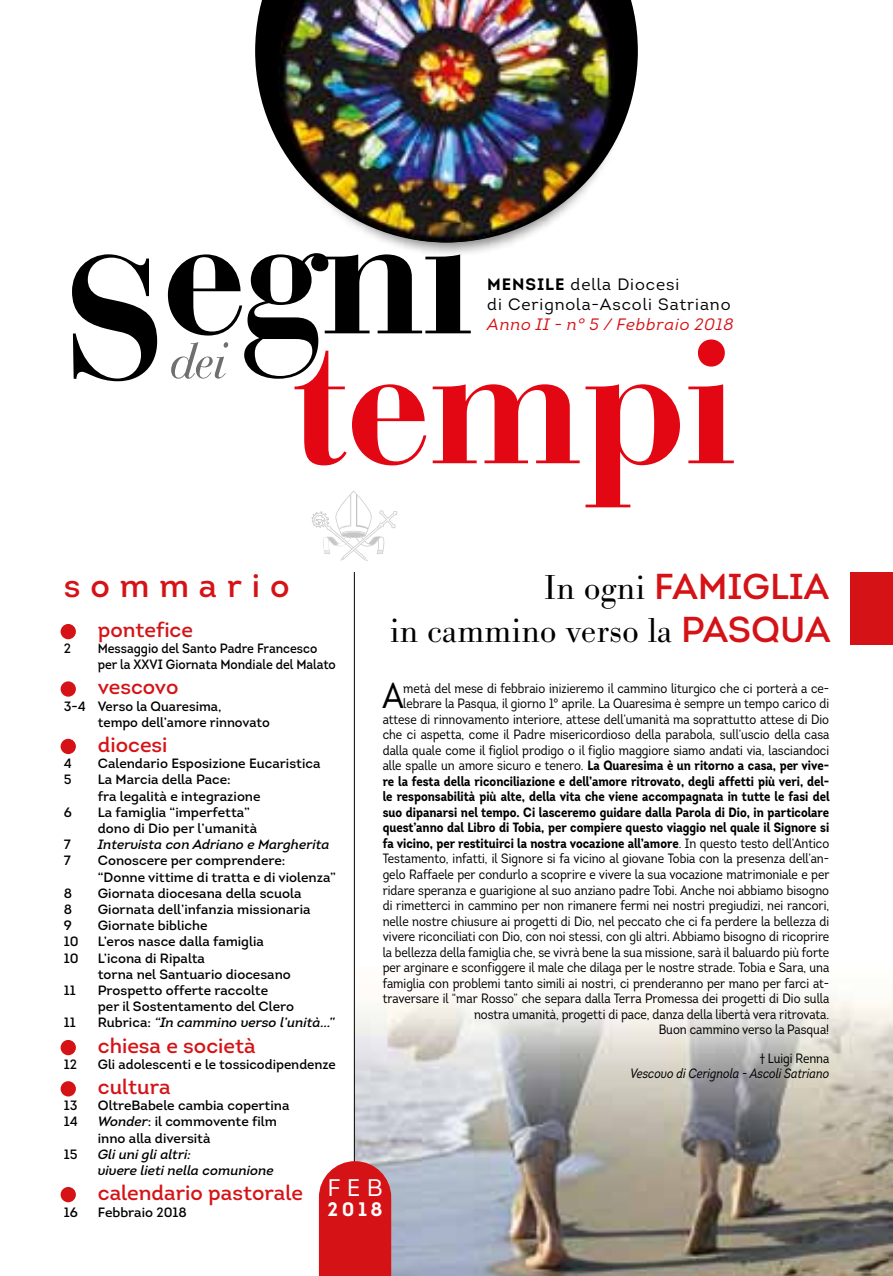
<style>
.page{position:relative;width:893px;height:1276px;background:#fff}
.page>*{position:absolute;margin:0;border:0;box-sizing:border-box;transform-origin:0 0}
.t1{font:300 36px "Bodoni Antiqua T";color:#000}
.t2{font:36px "Intro";color:#d51317}
.t3{font:35.7px "Intro Cond";color:#000}
.t4{font:33px "Intro";letter-spacing:.3em;color:#d51317}
.t5{font:24px "Intro";color:#fff}
.t6{font:21px "Intro";color:#d51317}
.t7{font:700 19.5px "Intro";color:#fff}
.t8{font:16.5px/19.8px "Intro";letter-spacing:.055em;color:#000}
.t9{font:italic 16.5px "Intro";letter-spacing:.05em;color:#d51317}
.t10{font:13.5px/15.5px "Intro Cond";color:#000;text-align:right}
.t11{font:13.5px/16.2px "Intro";color:#000}
.t12{font:italic 13.5px/16.2px "Intro";color:#000}
.t13{font:13.5px/16.2px "Intro";color:#000;scale:.91 1}
.t14{font:italic 13.5px "Intro Cond";color:#000}
.s1{font-weight:700}
.s2{font-family:"Bodoni Antiqua T";font-weight:300;color:#000}
.s3{font-family:"Intro";font-weight:400;color:#d51317}
.s4{font-style:normal}
.s5{font-style:italic}
</style>
<div class="page">
<img style="left:355px;top:994px;width:538px;height:282px">
<hr style="left:354px;top:572px;width:1px;height:704px;background:#000">
<svg style="left:319px;top:1161px;width:72px;height:115px;background:#d52125"></svg>
<svg style="left:255px;top:0;width:383px;height:125px;fill:#000"></svg>
<div style="left:270px;top:0;width:360px;height:258px;background:#000;opacity:.5"></div>
<img style="left:278px;top:0;width:337px;height:242px">
<svg style="left:72px;top:254px;width:85px;height:127px"></svg>
<svg style="left:168px;top:253px;width:512px;height:308px"></svg>
<svg style="left:688px;top:339px;width:46px;height:124px"></svg>
<div style="left:61px;top:624px;width:15px;height:15px;background:#d51317;border-radius:50%"></div>
<div style="left:61px;top:681px;width:15px;height:15px;background:#d51317;border-radius:50%"></div>
<div style="left:61px;top:739px;width:15px;height:15px;background:#d51317;border-radius:50%"></div>
<div style="left:61px;top:1040px;width:15px;height:15px;background:#d51317;border-radius:50%"></div>
<div style="left:61px;top:1081px;width:15px;height:15px;background:#d51317;border-radius:50%"></div>
<div style="left:61px;top:1187px;width:15px;height:15px;background:#d51317;border-radius:50%"></div>
<div style="left:850px;top:572px;width:43px;height:72px;background:#d51317"></div>
<p class="t8" style="left:487px;top:274px;width:245px"><span class="s1">MENSILE</span> della Diocesi<br>di Cerignola-Ascoli Satriano</p>
<p class="t9" style="left:487px;top:314px;width:248px">Anno II - n° 5 / Febbraio 2018</p>
<h1 class="t2" style="left:544px;top:564px;width:287px"><span class="s2">In ogni</span> FAMIGLIA</h1>
<h1 class="t1" style="left:390px;top:609px;width:442px">in cammino verso la <span class="s3">PASQUA</span></h1>
<h3 class="t4" style="left:64px;top:564px;width:227px">sommario</h3>
<h3 class="t6" style="left:98px;top:616px;width:97px">pontefice</h3>
<p class="t11" style="left:64px;top:640px;width:9px">2</p>
<p class="t13" style="left:98px;top:640px;width:263px">Messaggio del Santo Padre Francesco per la XXVI Giornata Mondiale del Malato</p>
<h3 class="t6" style="left:98px;top:674px;width:82px">vescovo</h3>
<p class="t11" style="left:98px;top:698px;width:174px;text-indent:-34px">3-4 Verso la Quaresima,<br>tempo dell’amore rinnovato</p>
<h3 class="t6" style="left:98px;top:731px;width:71px">diocesi</h3>
<p class="t11" style="left:64px;top:755px;width:10px">4</p>
<p class="t11" style="left:98px;top:755px;width:224px">Calendario Esposizione Eucaristica</p>
<p class="t11" style="left:64px;top:771px;width:9px">5</p>
<p class="t11" style="left:98px;top:771px;width:164px">La Marcia della Pace:<br>fra legalità e integrazione</p>
<p class="t11" style="left:64px;top:804px;width:10px">6</p>
<p class="t11" style="left:98px;top:804px;width:161px">La famiglia “imperfetta” dono di Dio per l’umanità</p>
<p class="t11" style="left:64px;top:836px;width:9px">7</p>
<p class="t12" style="left:98px;top:836px;width:233px">Intervista con Adriano e Margherita</p>
<p class="t11" style="left:64px;top:852px;width:9px">7</p>
<p class="t11" style="left:98px;top:852px;width:240px">Conoscere per comprendere: “Donne vittime di tratta e di violenza”</p>
<p class="t11" style="left:64px;top:885px;width:10px">8</p>
<p class="t11" style="left:98px;top:885px;width:205px">Giornata diocesana della scuola</p>
<p class="t11" style="left:64px;top:901px;width:10px">8</p>
<p class="t11" style="left:98px;top:901px;width:214px">Giornata dell’infanzia missionaria</p>
<p class="t11" style="left:64px;top:917px;width:10px">9</p>
<p class="t11" style="left:98px;top:917px;width:111px">Giornate bibliche</p>
<p class="t11" style="left:64px;top:933px;width:16px">10</p>
<p class="t11" style="left:98px;top:933px;width:168px">L’eros nasce dalla famiglia</p>
<p class="t11" style="left:64px;top:950px;width:16px">10</p>
<p class="t11" style="left:98px;top:950px;width:195px">L’icona di Ripalta<br>torna nel Santuario diocesano</p>
<p class="t11" style="left:64px;top:982px;width:14px">11</p>
<p class="t11" style="left:98px;top:982px;width:198px">Prospetto offerte raccolte<br>per il Sostentamento del Clero</p>
<p class="t11" style="left:64px;top:1014px;width:14px">11</p>
<p class="t12" style="left:98px;top:1014px;width:238px"><span class="s4">Rubrica:</span> “In cammino verso l’unità...”</p>
<h3 class="t6" style="left:98px;top:1032px;width:159px">chiesa e società</h3>
<p class="t11" style="left:64px;top:1056px;width:15px">12</p>
<p class="t11" style="left:98px;top:1056px;width:240px">Gli adolescenti e le tossicodipendenze</p>
<h3 class="t6" style="left:98px;top:1073px;width:74px">cultura</h3>
<p class="t11" style="left:64px;top:1097px;width:15px">13</p>
<p class="t11" style="left:98px;top:1097px;width:193px">OltreBabele cambia copertina</p>
<p class="t11" style="left:64px;top:1113px;width:16px">14</p>
<p class="t11" style="left:98px;top:1113px;width:181px"><span class="s5">Wonder</span>: il commovente film inno alla diversità</p>
<p class="t11" style="left:64px;top:1146px;width:15px">15</p>
<p class="t12" style="left:98px;top:1146px;width:177px">Gli uni gli altri:<br>vivere lieti nella comunione</p>
<h3 class="t6" style="left:98px;top:1179px;width:207px">calendario pastorale</h3>
<p class="t11" style="left:64px;top:1203px;width:16px">16</p>
<p class="t11" style="left:98px;top:1203px;width:91px">Febbraio 2018</p>
<p class="t10" style="left:383px;top:680px;width:448px">metà del mese di febbraio inizieremo il cammino liturgico che ci porterà a ce&shy;lebrare la Pasqua, il giorno 1° aprile. La Quaresima è sempre un tempo carico di attese di rinnovamento interiore, attese dell’umanità ma soprattutto attese di Dio che ci aspetta, come il Padre misericordioso della parabola, sull’uscio della casa dalla quale come il figliol prodigo o il figlio maggiore siamo andati via, lasciandoci alle spalle un amore sicuro e tenero. <span class="s1">La Quaresima è un ritorno a casa, per vive&shy;re la festa della riconciliazione e dell’amore ritrovato, degli affetti più veri, del&shy;le responsabilità più alte, della vita che viene accompagnata in tutte le fasi del suo dipanarsi nel tempo. Ci lasceremo guidare dalla Parola di Dio, in particolare quest’anno dal Libro di Tobia, per compiere questo viaggio nel quale il Signore si fa vicino, per restituirci la nostra vocazione all’amore</span>. In questo testo dell’Antico Testamento, infatti, il Signore si fa vicino al giovane Tobia con la presenza dell’an&shy;gelo Raffaele per condurlo a scoprire e vivere la sua vocazione matrimoniale e per ridare speranza e guarigione al suo anziano padre Tobi. Anche noi abbiamo bisogno di rimetterci in cammino per non rimanere fermi nei nostri pregiudizi, nei rancori, nelle nostre chiusure ai progetti di Dio, nel peccato che ci fa perdere la bellezza di vivere riconciliati con Dio, con noi stessi, con gli altri. Abbiamo bisogno di ricoprire la bellezza della famiglia che, se vivrà bene la sua missione, sarà il baluardo più forte per arginare e sconfiggere il male che dilaga per le nostre strade. Tobia e Sara, una famiglia con problemi tanto simili ai nostri, ci prenderanno per mano per farci at&shy;traversare il “mar Rosso” che separa dalla Terra Promessa dei progetti di Dio sulla nostra umanità, progetti di pace, danza della libertà vera ritrovata.<br>Buon cammino verso la Pasqua!</p>
<p class="t10" style="left:760px;top:1050px;width:71px">† Luigi Renna</p>
<p class="t14" style="left:630px;top:1065px;width:200px">Vescovo di Cerignola - Ascoli Satriano</p>
<h2 class="t3" style="left:382px;top:674px;width:23px">A</h2>
<h3 class="t5" style="left:327px;top:1173px;width:57px">FEB</h3>
<h3 class="t7" style="left:327px;top:1196px;width:57px">2018</h3>
</div>
